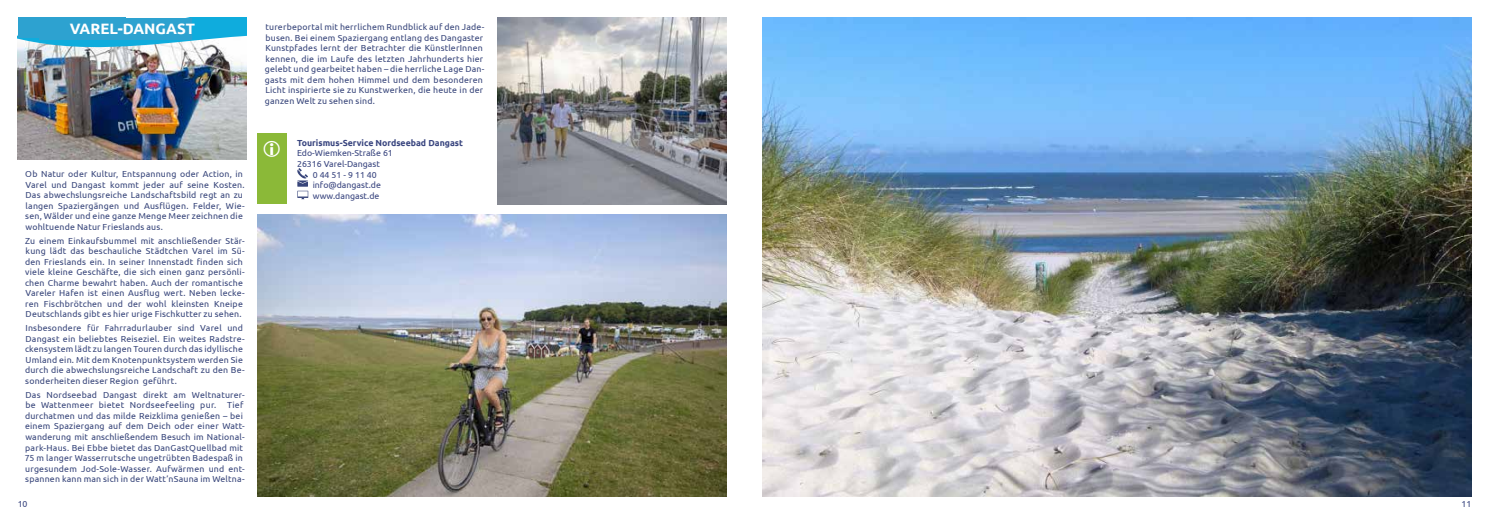
<style>
.page{position:relative;width:1489px;height:525px;background:#fff}
.page>*{position:absolute;margin:0;border:0;box-sizing:border-box;transform-origin:0 0}
.t1{font:700 15px "Ubuntu";color:#fff}
.t2{font:8.75px/10.5px "Ubuntu";letter-spacing:.02em;color:#37457a}
.t3{font:8.75px "Ubuntu";color:#39457f}
.t4{font:700 8.75px "Ubuntu";color:#39457f}
</style>
<div class="page">
<img style="left:257px;top:214px;width:469px;height:282px">
<img style="left:497px;top:18px;width:229px;height:186px">
<img style="left:18px;top:52px;width:229px;height:107px">
<svg style="left:18px;top:18px;width:229px;height:34px"></svg>
<div style="left:18px;top:18px;width:107px;height:20px;background:#2da2d0"></div>
<div style="left:39px;top:18px;width:152px;height:22px;background:#2da2d0"></div>
<div style="left:257px;top:133px;width:29px;height:71px;background:#8bb938"></div>
<svg style="left:297px;top:168px;width:11px;height:31px"></svg>
<img style="left:762px;top:18px;width:708px;height:478px">
<h1 class="t1" style="left:70px;top:20px;width:127px">VAREL-DANGAST</h1>
<p class="t2" style="left:25px;top:168px;width:221px">Ob Natur oder Kultur, Entspannung oder Action, in Varel und Dangast kommt jeder auf seine Kosten.<br>Das abwechslungsreiche Landschaftsbild regt an zu langen Spaziergängen und Ausflügen. Felder, Wie&shy;sen, Wälder und eine ganze Menge Meer zeichnen die wohltuende Natur Frieslands aus.</p>
<p class="t2" style="left:25px;top:235px;width:221px">Zu einem Einkaufsbummel mit anschließender Stär&shy;kung lädt das beschauliche Städtchen Varel im Sü&shy;den Frieslands ein. In seiner Innenstadt finden sich viele kleine Geschäfte, die sich einen ganz persönli&shy;chen Charme bewahrt haben. Auch der romantische Vareler Hafen ist einen Ausflug wert. Neben lecke&shy;ren Fischbrötchen und der wohl kleinsten Kneipe Deutschlands gibt es hier urige Fischkutter zu sehen.</p>
<p class="t2" style="left:25px;top:322px;width:221px">Insbesondere für Fahrradurlauber sind Varel und Dangast ein beliebtes Reiseziel. Ein weites Radstre&shy;ckensystem lädt zu langen Touren durch das idyllische Umland ein. Mit dem Knotenpunktsystem werden Sie durch die abwechslungsreiche Landschaft zu den Be&shy;sonderheiten dieser Region geführt.</p>
<p class="t2" style="left:25px;top:389px;width:221px">Das Nordseebad Dangast direkt am Weltnaturer&shy;be Wattenmeer bietet Nordseefeeling pur. Tief durchatmen und das milde Reizklima genießen – bei einem Spaziergang auf dem Deich oder einer Watt&shy;wanderung mit anschließendem Besuch im National&shy;park-Haus. Bei Ebbe bietet das DanGastQuellbad mit 75 m langer Wasserrutsche ungetrübten Badespaß in urgesundem Jod-Sole-Wasser. Aufwärmen und ent&shy;spannen kann man sich in der Watt’nSauna im Weltna-</p>
<p class="t2" style="left:265px;top:21px;width:221px">turerbeportal mit herrlichem Rundblick auf den Jade&shy;busen. Bei einem Spaziergang entlang des Dangaster Kunstpfades lernt der Betrachter die KünstlerInnen kennen, die im Laufe des letzten Jahrhunderts hier gelebt und gearbeitet haben – die herrliche Lage Dan&shy;gasts mit dem hohen Himmel und dem besonderen Licht inspirierte sie zu Kunstwerken, die heute in der ganzen Welt zu sehen sind.</p>
<p class="t4" style="left:297px;top:137px;width:167px">Tourismus-Service Nordseebad Dangast</p>
<p class="t3" style="left:297px;top:148px;width:97px">Edo-Wiemken-Straße 61</p>
<p class="t3" style="left:297px;top:158px;width:84px">26316 Varel-Dangast</p>
<p class="t3" style="left:313px;top:169px;width:66px">0 44 51 - 9 11 40</p>
<p class="t3" style="left:313px;top:179px;width:70px">info@dangast.de</p>
<p class="t3" style="left:313px;top:190px;width:68px">www.dangast.de</p>
<p class="t3" style="left:18px;top:498px;width:11px">10</p>
<p class="t3" style="left:1461px;top:498px;width:11px">11</p>
</div>
